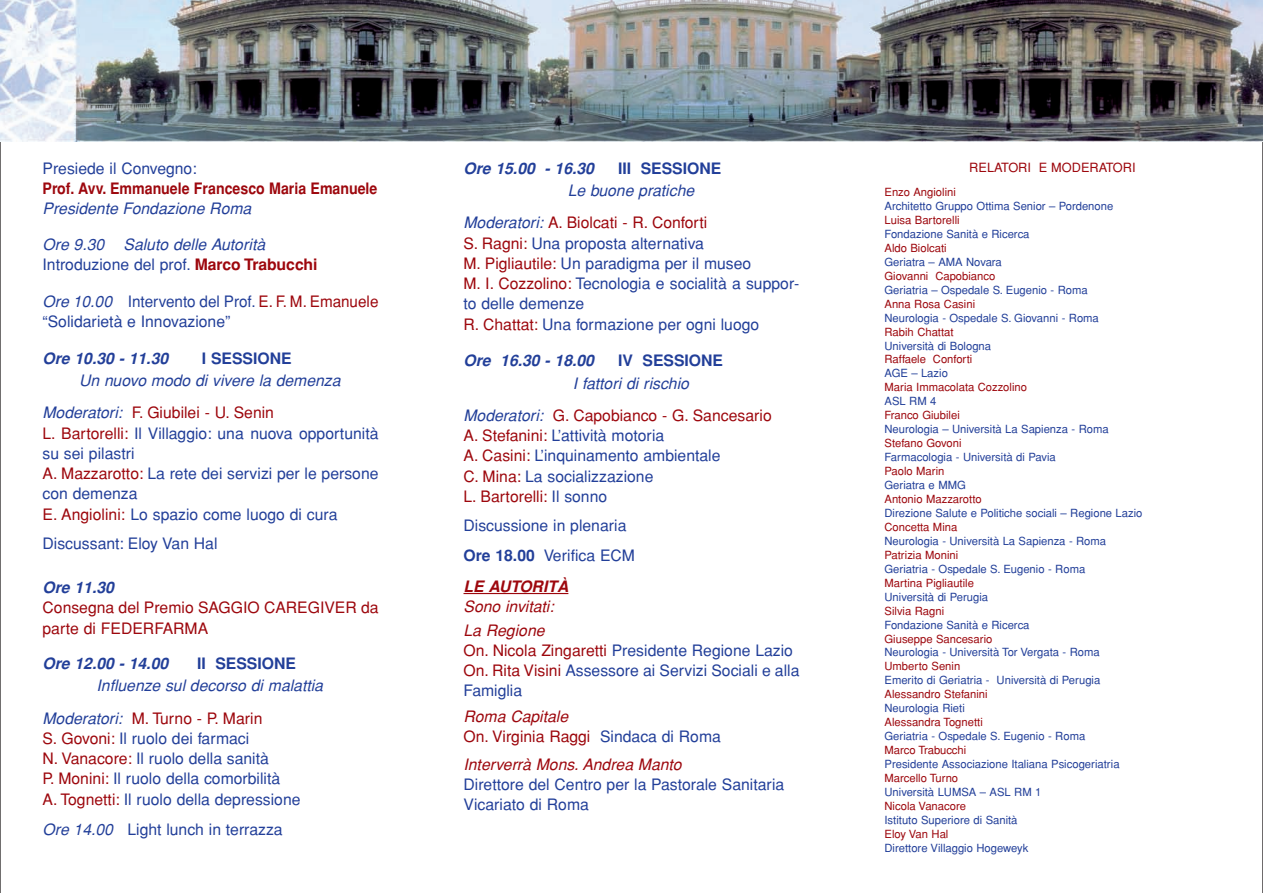
<style>
.page{position:relative;width:1263px;height:893px;background:#fff}
.page>*{position:absolute;margin:0;border:0;box-sizing:border-box;transform-origin:0 0}
.t1{font:15.75px/20.2px "Helvetica";color:#223f99}
.t2{font:italic 15.75px/32.2px "Helvetica";color:#223f99}
.t3{font:15.75px/20.2px "Helvetica";color:#9d070d}
.t4{font:italic 700 15.75px "Helvetica";color:#223f99}
.t5{font:italic 15.75px/24.5px "Helvetica";color:#9d070d}
.t6{font:700 15.75px "Helvetica";color:#9d070d;scale:.9 1}
.t7{font:700 15.75px "Helvetica";color:#223f99}
.t8{font:12.75px "Helvetica";color:#9d070d}
.t9{font:11.25px "Helvetica";color:#223f99}
.t10{font:11.25px "Helvetica";color:#9d070d}
.s1{font-style:normal}
.s2{font-weight:700;font-style:normal;color:#9d070d}
.s3{font-style:italic}
.s4{color:#9d070d}
.s5{font-style:normal;color:#9d070d}
.s6{font-weight:700}
.s7{font-weight:700;font-style:italic;color:#9d070d}
.s8{color:#223f99}
</style>
<div class="page">
<img style="left:0;top:0;width:1263px;height:141px">
<hr style="left:463px;top:593px;width:105px;height:1px;background:#9d070d">
<p class="t1" style="left:43px;top:158px;width:156px">Presiede il Convegno:</p>
<p class="t6" style="left:43px;top:179px;width:374px">Prof. Avv. Emmanuele Francesco Maria Emanuele</p>
<p class="t2" style="left:43px;top:193px;width:210px">Presidente Fondazione Roma</p>
<p class="t2" style="left:43px;top:234px;width:277px;line-height:20.2px">Ore 9.30 Saluto delle Autorità<br><span class="s1">Introduzione del prof.</span> <span class="s2">Marco Trabucchi</span></p>
<p class="t1" style="left:43px;top:291px;width:337px"><span class="s3">Ore 10.00</span> Intervento del Prof. <span class="s4">E. F. M. Emanuele </span>“Solidarietà e Innovazione”</p>
<p class="t4" style="left:43px;top:349px;width:127px">Ore 10.30 - 11.30</p>
<p class="t7" style="left:202px;top:349px;width:91px">I SESSIONE</p>
<p class="t2" style="left:43px;top:364px;width:299px;text-indent:37px">Un nuovo modo di vivere la demenza<br>Moderatori: <span class="s5">F. Giubilei - U. Senin</span></p>
<p class="t1" style="left:43px;top:423px;width:337px"><span class="s4">L. Bartorelli:</span> Il Villaggio: una nuova opportunità su sei pilastri<br><span class="s4">A. Mazzarotto:</span> La rete dei servizi per le persone con demenza<br><span class="s4">E. Angiolini:</span> Lo spazio come luogo di cura</p>
<p class="t1" style="left:43px;top:533px;width:176px">Discussant: Eloy Van Hal</p>
<p class="t4" style="left:43px;top:578px;width:73px">Ore 11.30</p>
<p class="t3" style="left:43px;top:598px;width:337px">Consegna del Premio SAGGIO CAREGIVER da parte di FEDERFARMA</p>
<p class="t4" style="left:43px;top:654px;width:127px">Ore 12.00 - 14.00</p>
<p class="t7" style="left:197px;top:654px;width:100px">II SESSIONE</p>
<p class="t2" style="left:43px;top:670px;width:282px;text-indent:54px">Influenze sul decorso di malattia<br>Moderatori: <span class="s5">M. Turno - P. Marin</span></p>
<p class="t1" style="left:43px;top:728px;width:260px"><span class="s4">S. Govoni:</span> Il ruolo dei farmaci<br><span class="s4">N. Vanacore:</span> Il ruolo della sanità<br><span class="s4">P. Monini:</span> Il ruolo della comorbilità<br><span class="s4">A. Tognetti:</span> Il ruolo della depressione</p>
<p class="t1" style="left:43px;top:820px;width:242px"><span class="s3">Ore 14.00</span> Light lunch in terrazza</p>
<p class="t4" style="left:463px;top:159px;width:132px">Ore 15.00 - 16.30</p>
<p class="t7" style="left:618px;top:159px;width:105px">III SESSIONE</p>
<p class="t2" style="left:463px;top:175px;width:245px;text-indent:104px">Le buone pratiche<br>Moderatori: <span class="s5">A. Biolcati - R. Conforti</span></p>
<p class="t1" style="left:463px;top:233px;width:337px"><span class="s4">S. Ragni:</span> Una proposta alternativa<br><span class="s4">M. Pigliautile:</span> Un paradigma per il museo<br><span class="s4">M. I. Cozzolino:</span> Tecnologia e socialità a suppor&shy;to delle demenze<br><span class="s4">R. Chattat:</span> Una formazione per ogni luogo</p>
<p class="t4" style="left:463px;top:351px;width:132px">Ore 16.30 - 18.00</p>
<p class="t7" style="left:618px;top:351px;width:107px">IV SESSIONE</p>
<p class="t2" style="left:463px;top:367px;width:310px;text-indent:109px">I fattori di rischio<br>Moderatori: <span class="s5">G. Capobianco - G. Sancesario</span></p>
<p class="t1" style="left:463px;top:425px;width:259px"><span class="s4">A. Stefanini:</span> L’attività motoria<br><span class="s4">A. Casini:</span> L’inquinamento ambientale<br><span class="s4">C. Mina:</span> La socializzazione<br><span class="s4">L. Bartorelli:</span> Il sonno</p>
<p class="t1" style="left:463px;top:510px;width:173px;line-height:30.6px">Discussione in plenaria<br><span class="s6">Ore 18.00</span> Verifica ECM<br><span class="s7">LE AUTORITÀ</span></p>
<p class="t5" style="left:463px;top:594px;width:92px">Sono invitati:<br>La Regione</p>
<p class="t1" style="left:463px;top:641px;width:337px"><span class="s4">On. Nicola Zingaretti</span> Presidente Regione Lazio<br><span class="s4">On. Rita Visini</span> Assessore ai Servizi Sociali e alla<br>Famiglia</p>
<p class="t3" style="left:463px;top:706px;width:259px"><span class="s3">Roma Capitale<br></span>On. Virginia Raggi <span class="s8">Sindaca di Roma</span></p>
<p class="t5" style="left:463px;top:752px;width:220px">Interverrà Mons. Andrea Manto</p>
<p class="t1" style="left:463px;top:774px;width:322px">Direttore del Centro per la Pastorale Sanitaria<br>Vicariato di Roma</p>
<p class="t8" style="left:969px;top:160px;width:168px">RELATORI E MODERATORI</p>
<p class="t10" style="left:884px;top:186px;width:73px">Enzo Angiolini</p>
<p class="t9" style="left:884px;top:200px;width:230px">Architetto Gruppo Ottima Senior – Pordenone</p>
<p class="t10" style="left:884px;top:213px;width:77px">Luisa Bartorelli</p>
<p class="t9" style="left:884px;top:227px;width:147px">Fondazione Sanità e Ricerca</p>
<p class="t10" style="left:884px;top:241px;width:64px">Aldo Biolcati</p>
<p class="t9" style="left:884px;top:255px;width:119px">Geriatra – AMA Novara</p>
<p class="t10" style="left:884px;top:269px;width:112px">Giovanni Capobianco</p>
<p class="t9" style="left:884px;top:283px;width:205px">Geriatria – Ospedale S. Eugenio - Roma</p>
<p class="t10" style="left:884px;top:297px;width:92px">Anna Rosa Casini</p>
<p class="t9" style="left:884px;top:311px;width:216px">Neurologia - Ospedale S. Giovanni - Roma</p>
<p class="t10" style="left:884px;top:325px;width:71px">Rabih Chattat</p>
<p class="t9" style="left:884px;top:339px;width:108px">Università di Bologna</p>
<p class="t10" style="left:884px;top:353px;width:89px">Raffaele Conforti</p>
<p class="t9" style="left:884px;top:367px;width:65px">AGE – Lazio</p>
<p class="t10" style="left:884px;top:381px;width:144px">Maria Immacolata Cozzolino</p>
<p class="t9" style="left:884px;top:395px;width:53px">ASL RM 4</p>
<p class="t10" style="left:884px;top:409px;width:77px">Franco Giubilei</p>
<p class="t9" style="left:884px;top:423px;width:226px">Neurologia – Università La Sapienza - Roma</p>
<p class="t10" style="left:884px;top:437px;width:79px">Stefano Govoni</p>
<p class="t9" style="left:884px;top:451px;width:173px">Farmacologia - Università di Pavia</p>
<p class="t10" style="left:884px;top:465px;width:62px">Paolo Marin</p>
<p class="t9" style="left:884px;top:479px;width:83px">Geriatra e MMG</p>
<p class="t10" style="left:884px;top:492px;width:99px">Antonio Mazzarotto</p>
<p class="t9" style="left:884px;top:506px;width:259px">Direzione Salute e Politiche sociali – Regione Lazio</p>
<p class="t10" style="left:884px;top:520px;width:74px">Concetta Mina</p>
<p class="t9" style="left:884px;top:534px;width:223px">Neurologia - Università La Sapienza - Roma</p>
<p class="t10" style="left:884px;top:548px;width:75px">Patrizia Monini</p>
<p class="t9" style="left:884px;top:562px;width:202px">Geriatria - Ospedale S. Eugenio - Roma</p>
<p class="t10" style="left:884px;top:576px;width:91px">Martina Pigliautile</p>
<p class="t9" style="left:884px;top:590px;width:105px">Università di Perugia</p>
<p class="t10" style="left:884px;top:604px;width:61px">Silvia Ragni</p>
<p class="t9" style="left:884px;top:618px;width:147px">Fondazione Sanità e Ricerca</p>
<p class="t10" style="left:884px;top:632px;width:110px">Giuseppe Sancesario</p>
<p class="t9" style="left:884px;top:646px;width:217px">Neurologia - Università Tor Vergata - Roma</p>
<p class="t10" style="left:884px;top:660px;width:77px">Umberto Senin</p>
<p class="t9" style="left:884px;top:674px;width:217px">Emerito di Geriatria - Università di Perugia</p>
<p class="t10" style="left:884px;top:688px;width:105px">Alessandro Stefanini</p>
<p class="t9" style="left:884px;top:702px;width:82px">Neurologia Rieti</p>
<p class="t10" style="left:884px;top:716px;width:100px">Alessandra Tognetti</p>
<p class="t9" style="left:884px;top:730px;width:202px">Geriatria - Ospedale S. Eugenio - Roma</p>
<p class="t10" style="left:884px;top:744px;width:83px">Marco Trabucchi</p>
<p class="t9" style="left:884px;top:758px;width:237px">Presidente Associazione Italiana Psicogeriatria</p>
<p class="t10" style="left:884px;top:771px;width:75px">Marcello Turno</p>
<p class="t9" style="left:884px;top:785px;width:158px">Università LUMSA – ASL RM 1</p>
<p class="t10" style="left:884px;top:799px;width:83px">Nicola Vanacore</p>
<p class="t9" style="left:884px;top:813px;width:135px">Istituto Superiore di Sanità</p>
<p class="t10" style="left:884px;top:827px;width:65px">Eloy Van Hal</p>
<p class="t9" style="left:884px;top:841px;width:145px">Direttore Villaggio Hogeweyk</p>
</div>
